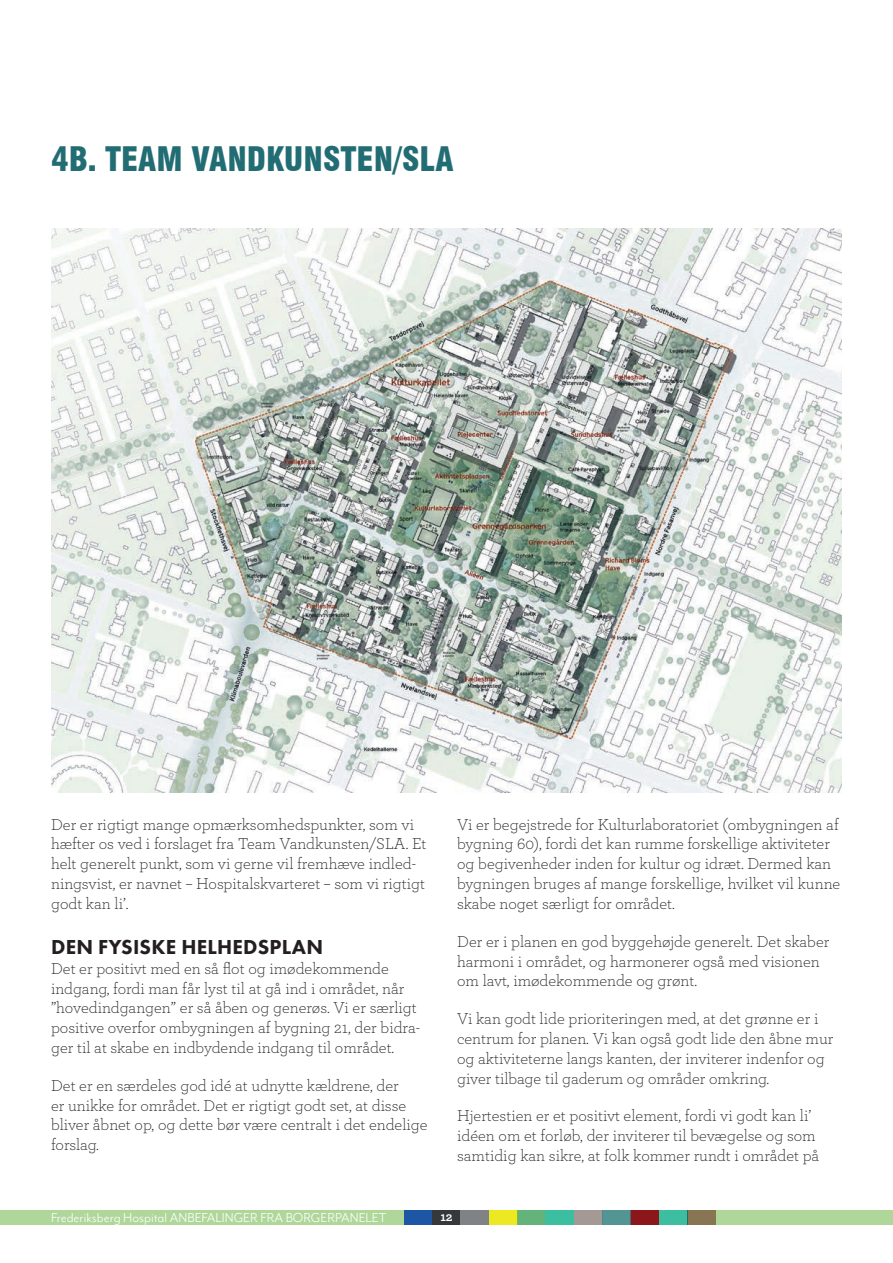
<style>
.page{position:relative;width:893px;height:1263px;background:#fff}
.page>*{position:absolute;margin:0;border:0;box-sizing:border-box;transform-origin:0 0}
.t1{font:900 condensed 33px "Swiss 721 BT";color:#226d74}
.t2{font:800 21px "Futura PT";letter-spacing:.01em;color:#231f20}
.t3{font:300 16.5px/19.8px "Archer";color:#231f20}
.t4{font:15px "Mr Eaves Mod OT";color:#fff}
.t5{font:700 12.75px "Archer";color:#fff}
</style>
<div class="page">
<div style="left:0;top:1210px;width:893px;height:15px;background:#b0d79a"></div>
<div style="left:631px;top:1210px;width:28px;height:15px;background:#8c171a"></div>
<div style="left:659px;top:1210px;width:28px;height:15px;background:#3cbea1"></div>
<div style="left:404px;top:1210px;width:28px;height:15px;background:#1e56a6"></div>
<div style="left:687px;top:1210px;width:29px;height:15px;background:#887554"></div>
<div style="left:432px;top:1210px;width:29px;height:15px;background:#36383a"></div>
<div style="left:461px;top:1210px;width:28px;height:15px;background:#808285"></div>
<div style="left:489px;top:1210px;width:28px;height:15px;background:#ece822"></div>
<div style="left:517px;top:1210px;width:29px;height:15px;background:#63b37b"></div>
<div style="left:574px;top:1210px;width:28px;height:15px;background:#a49a95"></div>
<div style="left:546px;top:1210px;width:28px;height:15px;background:#3cbea1"></div>
<div style="left:602px;top:1210px;width:29px;height:15px;background:#539593"></div>
<img style="left:51px;top:228px;width:791px;height:564px">
<h1 class="t1" style="left:51px;top:139px;width:404px">4B. TEAM VANDKUNSTEN/SLA</h1>
<p class="t3" style="left:51px;top:814px;width:377px">Der er rigtigt mange opmærksomhedspunkter, som vi hæfter os ved i forslaget fra Team Vandkunsten/SLA. Et helt generelt punkt, som vi gerne vil fremhæve indled&shy;ningsvist, er navnet – Hospitalskvarteret – som vi rigtigt godt kan li’.</p>
<p class="t2" style="left:51px;top:934px;width:273px">DEN FYSISKE HELHEDSPLAN</p>
<p class="t3" style="left:51px;top:958px;width:371px">Det er positivt med en så flot og imødekommende indgang, fordi man får lyst til at gå ind i området, når ”hovedindgangen” er så åben og generøs. Vi er særligt positive overfor ombygningen af bygning 21, der bidra&shy;ger til at skabe en indbydende indgang til området.</p>
<p class="t3" style="left:51px;top:1075px;width:378px">Det er en særdeles god idé at udnytte kældrene, der<br>er unikke for området. Det er rigtigt godt set, at disse bliver åbnet op, og dette bør være centralt i det endelige forslag.</p>
<p class="t3" style="left:457px;top:814px;width:385px">Vi er begejstrede for Kulturlaboratoriet (ombygningen af bygning 60), fordi det kan rumme forskellige aktiviteter og begivenheder inden for kultur og idræt. Dermed kan bygningen bruges af mange forskellige, hvilket vil kunne skabe noget særligt for området.</p>
<p class="t3" style="left:457px;top:931px;width:374px">Der er i planen en god byggehøjde generelt. Det skaber harmoni i området, og harmonerer også med visionen om lavt, imødekommende og grønt.</p>
<p class="t3" style="left:457px;top:1008px;width:378px">Vi kan godt lide prioriteringen med, at det grønne er i centrum for planen. Vi kan også godt lide den åbne mur og aktiviteterne langs kanten, der inviterer indenfor og giver tilbage til gaderum og områder omkring.</p>
<p class="t3" style="left:457px;top:1105px;width:364px">Hjertestien er et positivt element, fordi vi godt kan li’ idéen om et forløb, der inviterer til bevægelse og som samtidig kan sikre, at folk kommer rundt i området på</p>
<p class="t4" style="left:51px;top:1210px;width:337px">Frederiksberg Hospital ANBEFALINGER FRA BORGERPANELET</p>
<p class="t5" style="left:440px;top:1207px;width:14px">12</p>
</div>
